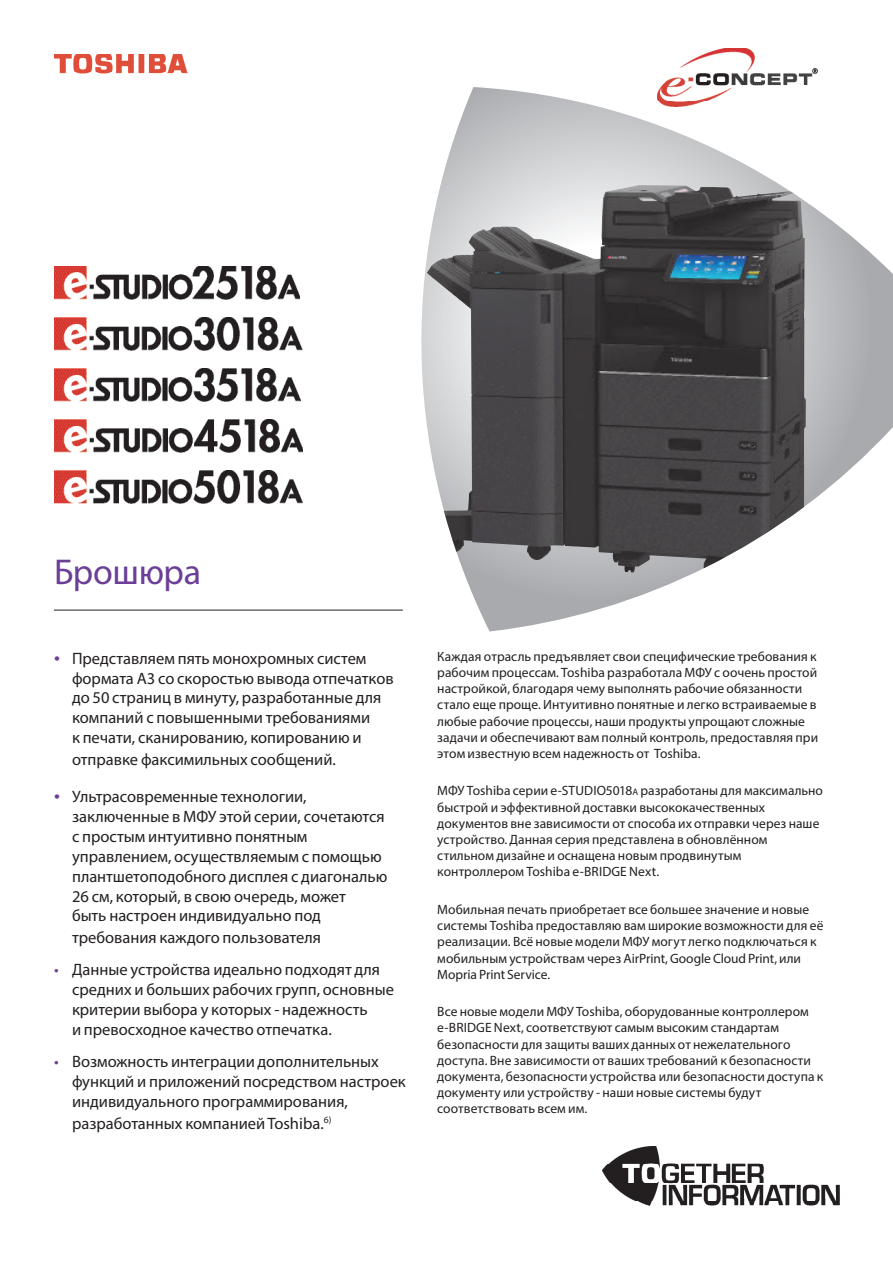
<style>
.page{position:relative;width:893px;height:1263px;background:#fff}
.page>*{position:absolute;margin:0;border:0;box-sizing:border-box;transform-origin:0 0}
.t1{font:36px "Myriad Pro";letter-spacing:-.01em;color:#6b3e98}
.t2{font:16.5px/19.8px "Myriad Pro";color:#231f20}
.t3{font:13.5px/16.2px "Myriad Pro";letter-spacing:.005em;color:#231f20}
.s1{font-size:21px;color:#6b3e98}
.s2{color:#6b3e98}
.s3{font-size:9.45px}
</style>
<div class="page">
<img style="left:54px;top:54px;width:134px;height:20px">
<img style="left:602px;top:1147px;width:238px;height:58px">
<hr style="left:54px;top:610px;width:349px;height:1px;background:#231f20">
<img style="left:661px;top:48px;width:156px;height:39px">
<img style="left:54px;top:266px;width:246px;height:33px">
<img style="left:54px;top:318px;width:248px;height:33px">
<img style="left:54px;top:369px;width:247px;height:33px">
<img style="left:54px;top:420px;width:249px;height:33px">
<img style="left:54px;top:470px;width:249px;height:33px">
<svg style="left:397px;top:87px;width:496px;height:544px"></svg>
<img style="left:427px;top:185px;width:211px;height:383px">
<h1 class="t1" style="left:54px;top:549px;width:149px">Брошюра</h1>
<p class="t2" style="left:72px;top:648px;width:323px;text-indent:-18px"><span class="s1">•</span> Представляем пять монохромных систем формата A3 со скоростью вывода отпечатков до 50 страниц в минуту, разработанные для компаний с повышенными требованиями<br>к печати, сканированию, копированию и</p>
<p class="t2" style="left:72px;top:749px;width:265px">отправке факсимильных сообщений.</p>
<p class="t2" style="left:72px;top:787px;width:317px;text-indent:-18px"><span class="s1">•</span> Ультрасовременные технологии, заключенные в МФУ этой серии, сочетаются с простым интуитивно понятным управлением, осуществляемым с помощью плантшетоподобного дисплея с диагональю 26 см, который, в свою очередь, может<br>быть настроен индивидуально под</p>
<p class="t2" style="left:72px;top:927px;width:250px">требования каждого пользователя</p>
<p class="t2" style="left:72px;top:960px;width:323px;text-indent:-18px"><span class="s2">•</span> Данные устройства идеально подходят для средних и больших рабочих групп, основные критерии выбора у которых - надежность<br>и превосходное качество отпечатка.</p>
<p class="t2" style="left:72px;top:1052px;width:335px;text-indent:-18px"><span class="s2">•</span> Возможность интеграции дополнительных функций и приложений посредством настроек индивидуального программирования,</p>
<p class="t2" style="left:72px;top:1113px;width:261px">разработанных компанией Toshiba.<sup>6)</sup></p>
<p class="t3" style="left:437px;top:648px;width:382px">Каждая отрасль предъявляет свои специфические требования к рабочим процессам. Toshiba разработала МФУ с оочень простой настройкой, благодаря чему выполнять рабочие обязанности стало еще проще. Интуитивно понятные и легко встраиваемые в любые рабочие процессы, наши продукты упрощают сложные задачи и обеспечивают вам полный контроль, предоставляя при этом известную всем надежность от Toshiba.</p>
<p class="t3" style="left:437px;top:783px;width:387px">МФУ Toshiba серии e-STUDIO5018<span class="s3">a</span> разработаны для максимально быстрой и эффективной доставки высококачественных документов вне зависимости от способа их отправки через наше устройство. Данная серия представлена в обновлённом стильном дизайне и оснащена новым продвинутым контроллером Toshiba e-BRIDGE Next.</p>
<p class="t3" style="left:437px;top:901px;width:388px">Мобильная печать приобретает все большее значение и новые системы Toshiba предоставляю вам широкие возможности для её реализации. Всё новые модели МФУ могут легко подключаться к мобильным устройствам через AirPrint, Google Cloud Print, или Mopria Print Service.</p>
<p class="t3" style="left:437px;top:1003px;width:388px">Все новые модели МФУ Toshiba, оборудованные контроллером e-BRIDGE Next, соответствуют самым высоким стандартам безопасности для защиты ваших данных от нежелательного доступа. Вне зависимости от ваших требований к безопасности документа, безопасности устройства или безопасности доступа к документу или устройству - наши новые системы будут соответствовать всем им.</p>
</div>
